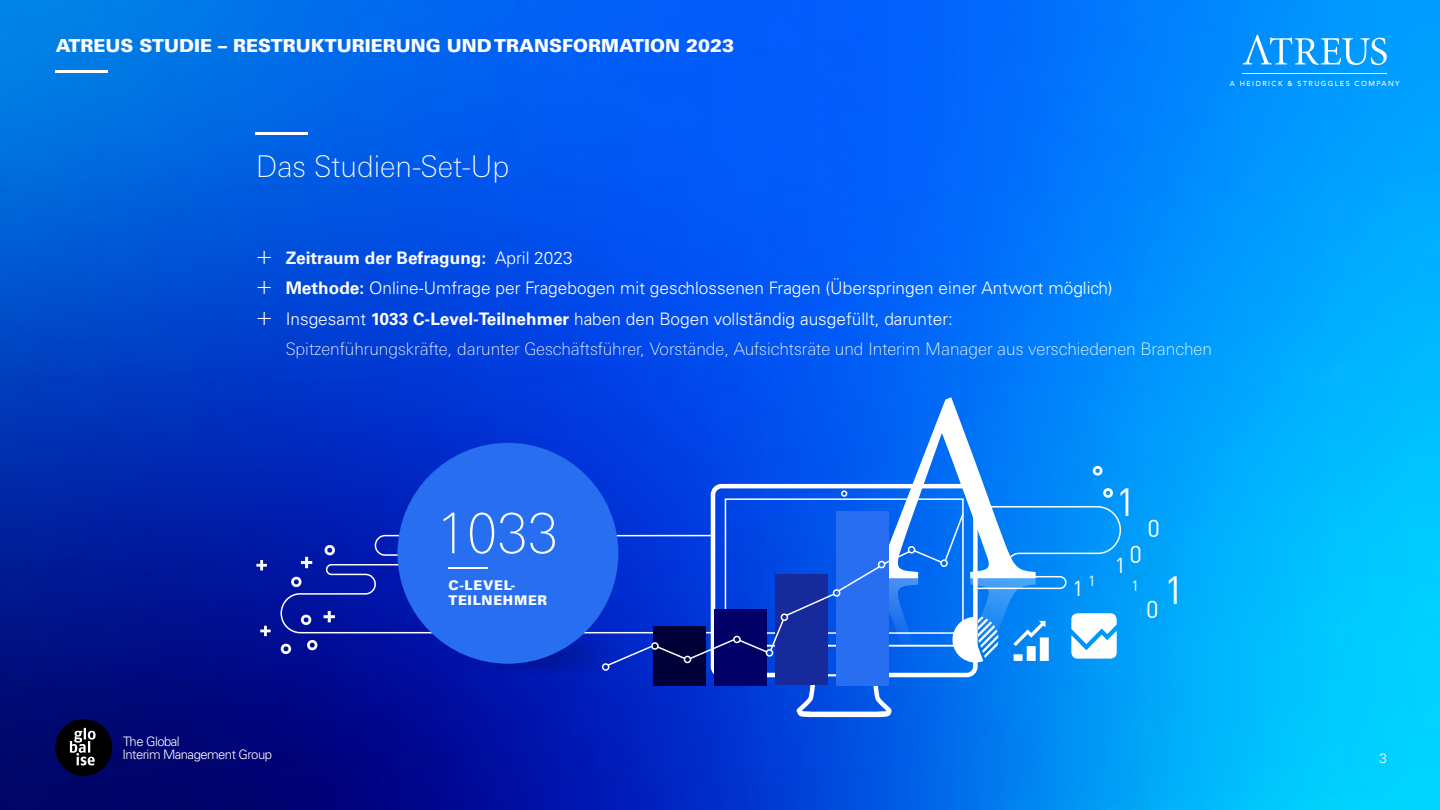
<style>
.page{position:relative;width:1440px;height:810px;background:#fff}
.page>*{position:absolute;margin:0;border:0;box-sizing:border-box;transform-origin:0 0}
.t1{font:100 55.5px "Univers Next Pro";color:#fff}
.t2{font:38.4px "DIN Offc";color:#fff}
.t3{font:100 30px "Univers Next Pro";color:#fff}
.t4{font:24px "DIN Offc";color:#fff}
.t5{font:21.15px "DIN Offc";color:#fff}
.t6{font:900 18px "Univers LT Std";color:#fff}
.t7{font:300 17.25px/30.3px "Univers LT Std";color:#fff}
.t8{font:100 17.25px "Univers Next Pro";color:#fff}
.t9{font:14.4px "DIN Offc";color:#fff}
.t10{font:300 13.5px "Univers LT Std";color:#fff}
.t11{font:900 13.35px/15px "Univers LT Std";letter-spacing:.05em;color:#fff}
.t12{font:300 13.05px/13px "Univers LT Std";letter-spacing:-.04em;color:#fff}
.t13{font:500 7.2px "Avenir";letter-spacing:.19em;color:#fff}
.s1{font-family:"Univers Next Pro";font-weight:100;font-size:27px}
.s2{font-weight:700}
</style>
<div class="page">
<img style="left:0;top:0;width:1440px;height:810px">
<svg style="left:260px;top:626px;width:11px;height:10px"></svg>
<svg style="left:256px;top:560px;width:11px;height:10px"></svg>
<svg style="left:278px;top:397px;width:844px;height:362px;background:#1554d7"></svg>
<hr style="left:256px;top:133px;width:52px;height:2px;background:#fff">
<div style="left:55px;top:719px;width:57px;height:57px;background:#000;border-radius:50%"></div>
<svg style="left:70px;top:728px;width:26px;height:37px"></svg>
<svg style="left:1243px;top:35px;width:144px;height:30px;background:#3caefe"></svg>
<hr style="left:1243px;top:73px;width:144px;height:1px;background:#fff">
<hr style="left:55px;top:71px;width:53px;height:2px;background:#fff">
<p class="t6" style="left:56px;top:35px;width:680px">ATREUS STUDIE – RESTRUKTURIERUNG UND TRANSFORMATION 2023</p>
<h3 class="t3" style="left:256px;top:149px;width:255px">Das Studien-Set-Up</h3>
<p class="t13" style="left:1230px;top:78px;width:171px">A HEIDRICK &amp; STRUGGLES COMPANY</p>
<p class="t7" style="left:256px;top:243px;width:859px"><span class="s1">+</span> <span class="s2">Zeitraum der Befragung:</span> April 2023<br><span class="s1">+</span> <span class="s2">Methode:</span> Online-Umfrage per Fragebogen mit geschlossenen Fragen (Überspringen einer Antwort möglich) <span class="s1">+</span> Insgesamt <span class="s2">1033 C-Level-Teilnehmer</span> haben den Bogen vollständig ausgefüllt, darunter:</p>
<p class="t8" style="left:286px;top:339px;width:928px">Spitzenführungskräfte, darunter Geschäftsführer, Vorstände, Aufsichtsräte und Interim Manager aus verschiedenen Branchen</p>
<p class="t12" style="left:122px;top:735px;width:151px">The Global<br>Interim Management Group</p>
<h1 class="t1" style="left:436px;top:502px;width:123px">1033</h1>
<p class="t11" style="left:448px;top:577px;width:100px">C-LEVEL-<br>TEILNEHMER</p>
<h2 class="t2" style="left:1116px;top:478px;width:22px">1</h2>
<p class="t5" style="left:1115px;top:552px;width:13px">1</p>
<h3 class="t4" style="left:1130px;top:539px;width:14px">0</h3>
<h3 class="t4" style="left:1148px;top:513px;width:14px">0</h3>
<p class="t9" style="left:1088px;top:572px;width:9px">1</p>
<p class="t9" style="left:1131px;top:577px;width:9px">1</p>
<p class="t5" style="left:1073px;top:576px;width:13px">1</p>
<h2 class="t2" style="left:1146px;top:566px;width:40px">1<sub>0</sub></h2>
<p class="t10" style="left:1379px;top:750px;width:9px">3</p>
</div>
